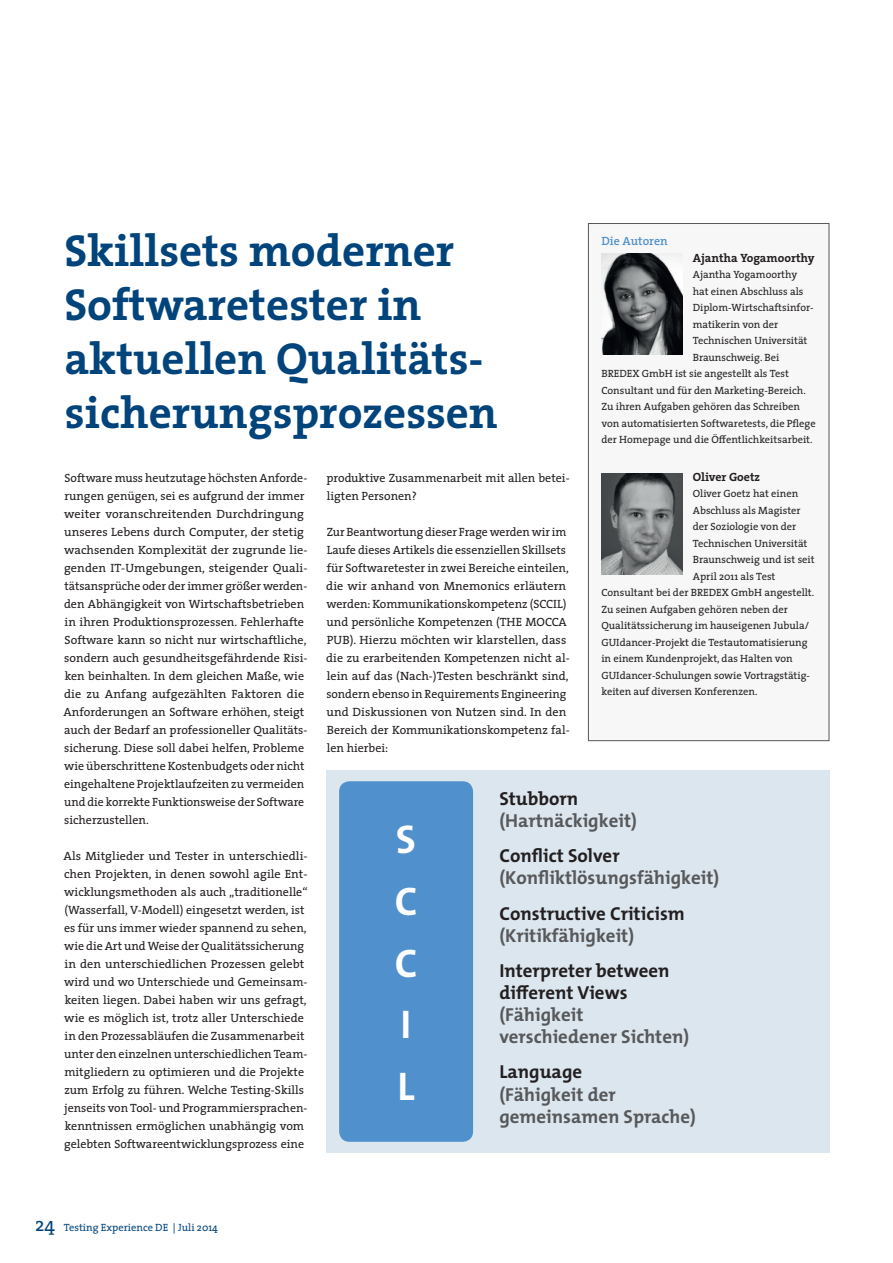
<style>
.page{position:relative;width:893px;height:1263px;background:#fff}
.page>*{position:absolute;margin:0;border:0;box-sizing:border-box;transform-origin:0 0}
.t1{font:700 45px/54px "The Serif";color:#00447b}
.t2{font:700 40.2px/61.7px "The Mix";color:#fff}
.t3{font:700 18.9px/22px "The Mix";color:#57585a}
.t4{font:700 18.9px/22px "The Mix";color:#231f20}
.t5{font:12px/18px "The Serif";color:#231f20}
.t6{font:700 12px "The Serif";color:#231f20}
.t7{font:600 12px "The Serif";color:#5090cc}
.t8{font:10.5px "The Serif";color:#231f20}
.t9{font:10.5px "The Serif";color:#00447b}
.s1{font-size:19.5px}
</style>
<div class="page">
<div style="left:588px;top:223px;width:241px;height:518px;background:#f7f7f8"></div>
<img style="left:601px;top:254px;width:81px;height:101px">
<img style="left:601px;top:474px;width:81px;height:101px">
<div style="left:588px;top:223px;width:241px;height:518px;border:1px solid #57585a"></div>
<div style="left:326px;top:770px;width:503px;height:382px;background:#dce6ee"></div>
<div style="left:339px;top:781px;width:134px;height:361px;background:#5090cc;border-radius:10px"></div>
<h1 class="t1" style="left:64px;top:223px;width:435px">Skillsets moderner<br>Softwaretester in aktuellen Qualitäts&shy;sicherungsprozessen</h1>
<p class="t7" style="left:601px;top:231px;width:68px">Die Autoren</p>
<p class="t6" style="left:693px;top:248px;width:123px">Ajantha Yogamoorthy</p>
<p class="t8" style="left:693px;top:266px;width:106px">Ajantha Yogamoorthy</p>
<p class="t8" style="left:693px;top:283px;width:112px">hat einen Abschluss als</p>
<p class="t8" style="left:693px;top:299px;width:122px">Diplom-Wirtschaftsinfor-</p>
<p class="t8" style="left:693px;top:316px;width:87px">matikerin von der</p>
<p class="t8" style="left:693px;top:332px;width:116px">Technischen Universität</p>
<p class="t8" style="left:693px;top:349px;width:88px">Braunschweig. Bei</p>
<p class="t8" style="left:601px;top:365px;width:189px">BREDEX GmbH ist sie angestellt als Test</p>
<p class="t8" style="left:601px;top:382px;width:206px">Consultant und für den Marketing-Bereich.</p>
<p class="t8" style="left:601px;top:398px;width:200px">Zu ihren Aufgaben gehören das Schreiben</p>
<p class="t8" style="left:601px;top:415px;width:216px">von automatisierten Softwaretests, die Pflege</p>
<p class="t8" style="left:601px;top:431px;width:213px">der Homepage und die Öffentlichkeitsarbeit.</p>
<p class="t6" style="left:693px;top:467px;width:69px">Oliver Goetz</p>
<p class="t8" style="left:693px;top:485px;width:107px">Oliver Goetz hat einen</p>
<p class="t8" style="left:693px;top:501px;width:109px">Abschluss als Magister</p>
<p class="t8" style="left:693px;top:518px;width:105px">der Soziologie von der</p>
<p class="t8" style="left:693px;top:534px;width:116px">Technischen Universität</p>
<p class="t8" style="left:693px;top:551px;width:123px">Braunschweig und ist seit</p>
<p class="t8" style="left:693px;top:567px;width:84px">April 2011 als Test</p>
<p class="t8" style="left:601px;top:584px;width:214px">Consultant bei der BREDEX GmbH angestellt.</p>
<p class="t8" style="left:601px;top:600px;width:188px">Zu seinen Aufgaben gehören neben der</p>
<p class="t8" style="left:601px;top:617px;width:209px">Qualitätssicherung im hauseigenen Jubula/</p>
<p class="t8" style="left:601px;top:633px;width:208px">GUIdancer-Projekt die Testautomatisierung</p>
<p class="t8" style="left:601px;top:650px;width:193px">in einem Kundenprojekt, das Halten von</p>
<p class="t8" style="left:601px;top:666px;width:210px">GUIdancer-Schulungen sowie Vortragstätig-</p>
<p class="t8" style="left:601px;top:683px;width:158px">keiten auf diversen Konferenzen.</p>
<p class="t5" style="left:64px;top:469px;width:245px">Software muss heutzutage höchsten Anforde&shy;rungen genügen, sei es aufgrund der immer weiter voranschreitenden Durchdringung unseres Lebens durch Computer, der stetig wachsenden Komplexität der zugrunde lie&shy;genden IT-Umgebungen, steigender Quali&shy;tätsansprüche oder der immer größer werden&shy;den Abhängigkeit von Wirtschaftsbetrieben in ihren Produktionsprozessen. Fehlerhafte Software kann so nicht nur wirtschaftliche, sondern auch gesundheitsgefährdende Risi&shy;ken beinhalten. In dem gleichen Maße, wie die zu Anfang aufgezählten Faktoren die Anforderungen an Software erhöhen, steigt auch der Bedarf an professioneller Qualitäts&shy;sicherung. Diese soll dabei helfen, Probleme wie überschrittene Kostenbudgets oder nicht eingehaltene Projektlaufzeiten zu vermeiden und die korrekte Funktionsweise der Software sicherzustellen.</p>
<p class="t5" style="left:64px;top:847px;width:246px">Als Mitglieder und Tester in unterschiedli&shy;chen Projekten, in denen sowohl agile Ent&shy;wicklungsmethoden als auch „traditionelle“ (Wasserfall, V-Modell) eingesetzt werden, ist es für uns immer wieder spannend zu sehen, wie die Art und Weise der Qualitätssicherung in den unterschiedlichen Prozessen gelebt wird und wo Unterschiede und Gemeinsam&shy;keiten liegen. Dabei haben wir uns gefragt, wie es möglich ist, trotz aller Unterschiede in den Prozessabläufen die Zusammenarbeit unter den einzelnen unterschiedlichen Team&shy;mitgliedern zu optimieren und die Projekte zum Erfolg zu führen. Welche Testing-Skills jenseits von Tool- und Programmiersprachen&shy;kenntnissen ermöglichen unabhängig vom gelebten Softwareentwicklungsprozess eine</p>
<p class="t5" style="left:326px;top:469px;width:245px">produktive Zusammenarbeit mit allen betei&shy;ligten Personen?</p>
<p class="t5" style="left:326px;top:523px;width:245px">Zur Beantwortung dieser Frage werden wir im Laufe dieses Artikels die essenziellen Skillsets für Softwaretester in zwei Bereiche einteilen, die wir anhand von Mnemonics erläutern werden: Kommunikationskompetenz (SCCIL) und persönliche Kompetenzen (THE MOCCA PUB). Hierzu möchten wir klarstellen, dass die zu erarbeitenden Kompetenzen nicht al&shy;lein auf das (Nach-)Testen beschränkt sind, sondern ebenso in Requirements Engineering und Diskussionen von Nutzen sind. In den Bereich der Kommunikationskompetenz fal&shy;len hierbei:</p>
<h3 class="t4" style="left:499px;top:787px;width:80px">Stubborn</h3>
<h3 class="t3" style="left:499px;top:809px;width:139px">(Hartnäckigkeit)</h3>
<h3 class="t4" style="left:499px;top:844px;width:122px">Conflict Solver</h3>
<h3 class="t3" style="left:499px;top:866px;width:221px">(Konfliktlösungsfähigkeit)</h3>
<h3 class="t4" style="left:499px;top:902px;width:187px">Constructive Criticism</h3>
<h3 class="t3" style="left:499px;top:924px;width:136px">(Kritikfähigkeit)</h3>
<h3 class="t4" style="left:499px;top:959px;width:172px">Interpreter between different Views</h3>
<h3 class="t3" style="left:499px;top:1003px;width:191px">(Fähigkeit verschiedener Sichten)</h3>
<h3 class="t4" style="left:499px;top:1060px;width:84px">Language</h3>
<h3 class="t3" style="left:499px;top:1082px;width:198px">(Fähigkeit der gemeinsamen Sprache)</h3>
<h2 class="t2" style="left:395px;top:808px;width:24px">S<br>C<br>C<br>I<br>L</h2>
<p class="t9" style="left:35px;top:1219px;width:184px"><span class="s1">24</span> Testing Experience DE | Juli 2014</p>
</div>
